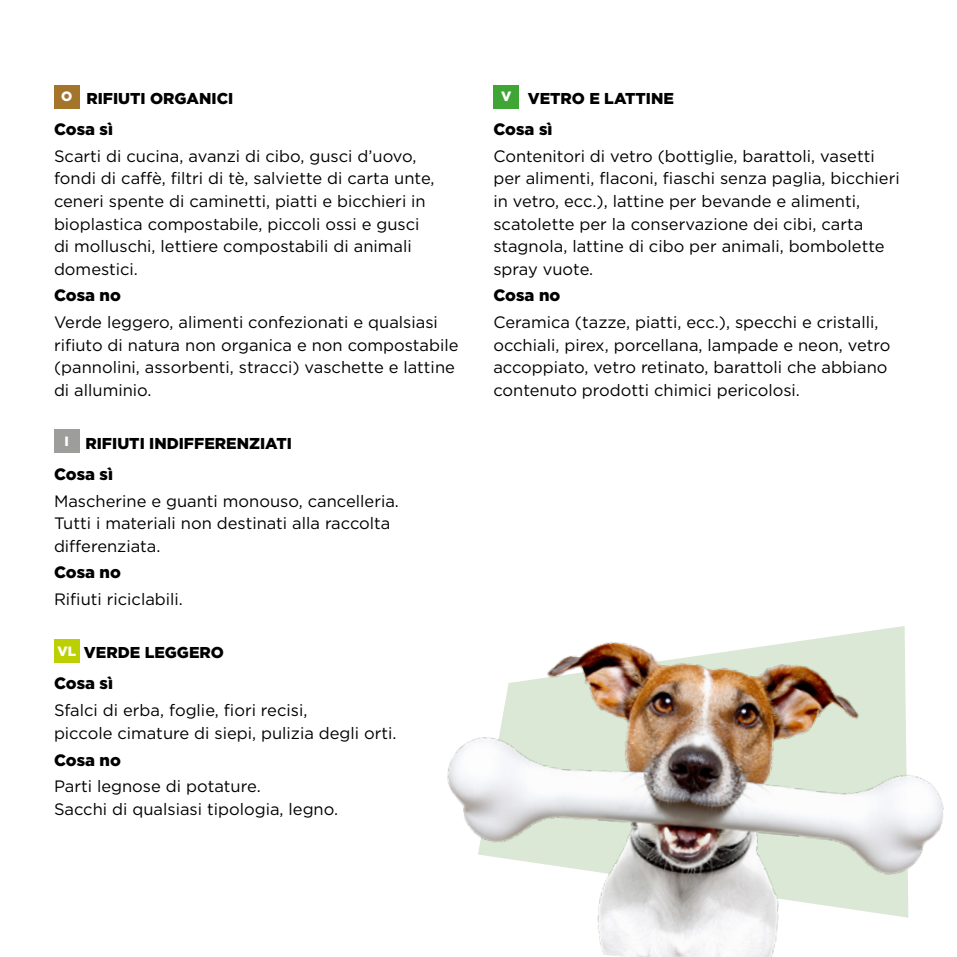
<style>
.page{position:relative;width:957px;height:957px;background:#fff}
.page>*{position:absolute;margin:0;border:0;box-sizing:border-box;transform-origin:0 0}
.t1{font:16.5px/22.5px "Gotham";color:#000}
.t2{font:900 16.5px "Gotham";color:#000}
.t3{font:900 15.75px "Gotham";color:#000}
</style>
<div class="page">
<div style="left:54px;top:85px;width:26px;height:23px;background:#a3742a"></div>
<div style="left:54px;top:430px;width:26px;height:23px;background:#9d9d9c"></div>
<div style="left:54px;top:639px;width:26px;height:24px;background:#bccf00"></div>
<div style="left:493px;top:85px;width:26px;height:23px;background:#3fa535"></div>
<img style="left:447px;top:626px;width:497px;height:331px">
<p class="t3" style="left:61px;top:87px;width:174px"><sup>O</sup> RIFIUTI ORGANICI</p>
<p class="t2" style="left:54px;top:118px;width:61px">Cosa sì</p>
<p class="t1" style="left:54px;top:144px;width:382px">Scarti di cucina, avanzi di cibo, gusci d’uovo, fondi di caffè, filtri di tè, salviette di carta unte, ceneri spente di caminetti, piatti e bicchieri in bioplastica compostabile, piccoli ossi e gusci di molluschi, lettiere compostabili di animali domestici.</p>
<p class="t2" style="left:54px;top:284px;width:68px">Cosa no</p>
<p class="t1" style="left:54px;top:311px;width:406px">Verde leggero, alimenti confezionati e qualsiasi rifiuto di natura non organica e non compostabile (pannolini, assorbenti, stracci) vaschette e lattine di alluminio.</p>
<p class="t3" style="left:65px;top:432px;width:229px"><sup>I</sup> RIFIUTI INDIFFERENZIATI</p>
<p class="t2" style="left:54px;top:463px;width:61px">Cosa sì</p>
<p class="t1" style="left:54px;top:489px;width:346px">Mascherine e guanti monouso, cancelleria.<br>Tutti i materiali non destinati alla raccolta differenziata.</p>
<p class="t2" style="left:54px;top:561px;width:68px">Cosa no</p>
<p class="t1" style="left:54px;top:588px;width:130px">Rifiuti riciclabili.</p>
<p class="t3" style="left:57px;top:642px;width:168px"><sup>VL</sup> VERDE LEGGERO</p>
<p class="t2" style="left:54px;top:672px;width:61px">Cosa sì</p>
<p class="t1" style="left:54px;top:699px;width:344px">Sfalci di erba, foglie, fiori recisi,<br>piccole cimature di siepi, pulizia degli orti.</p>
<p class="t2" style="left:54px;top:748px;width:68px">Cosa no</p>
<p class="t1" style="left:54px;top:775px;width:286px">Parti legnose di potature.<br>Sacchi di qualsiasi tipologia, legno.</p>
<p class="t3" style="left:501px;top:87px;width:174px"><sup>V</sup> VETRO E LATTINE</p>
<p class="t2" style="left:493px;top:118px;width:61px">Cosa sì</p>
<p class="t1" style="left:493px;top:144px;width:408px">Contenitori di vetro (bottiglie, barattoli, vasetti per alimenti, flaconi, fiaschi senza paglia, bicchieri in vetro, ecc.), lattine per bevande e alimenti, scatolette per la conservazione dei cibi, carta stagnola, lattine di cibo per animali, bombolette spray vuote.</p>
<p class="t2" style="left:493px;top:284px;width:68px">Cosa no</p>
<p class="t1" style="left:493px;top:311px;width:398px">Ceramica (tazze, piatti, ecc.), specchi e cristalli, occhiali, pirex, porcellana, lampade e neon, vetro accoppiato, vetro retinato, barattoli che abbiano contenuto prodotti chimici pericolosi.</p>
</div>
